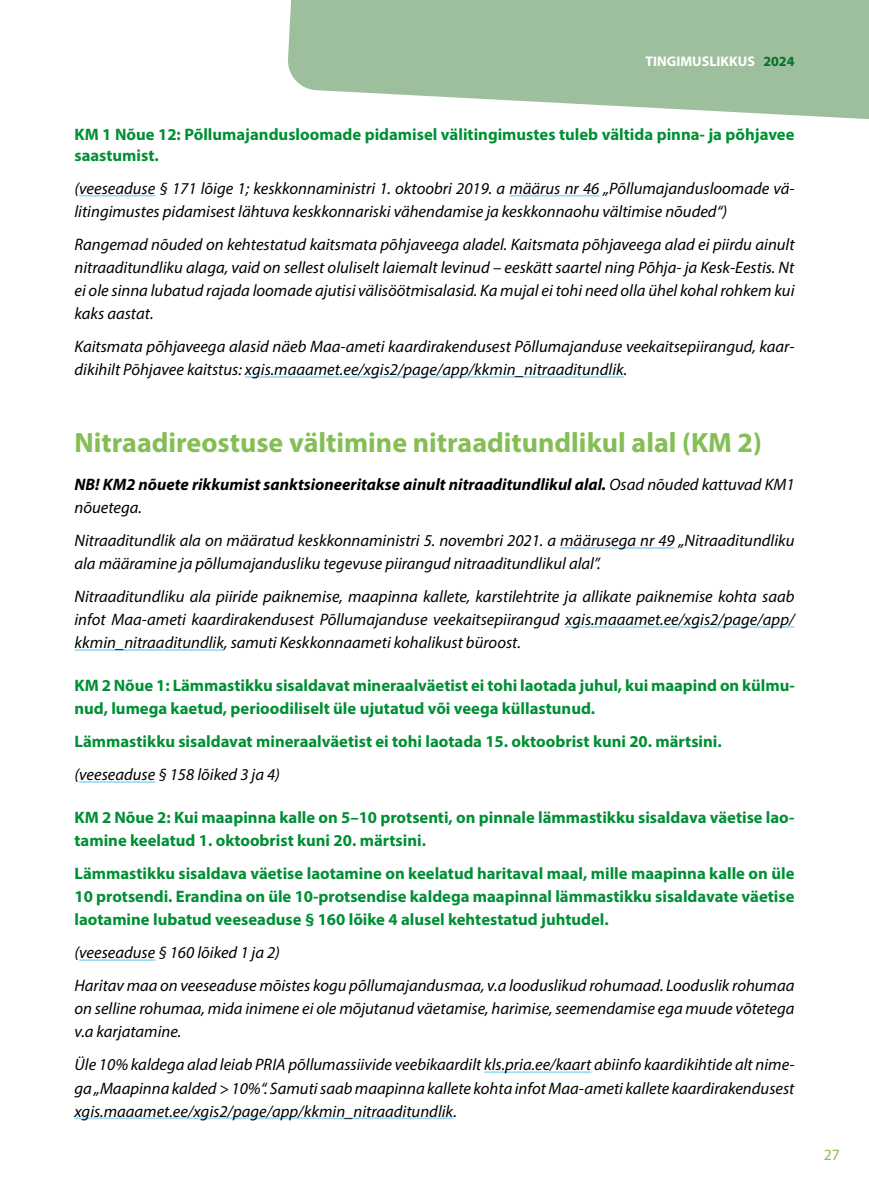
<style>
.page{position:relative;width:869px;height:1191px;background:#fff}
.page>*{position:absolute;margin:0;border:0;box-sizing:border-box;transform-origin:0 0}
.t1{font:700 28px "Myriad Pro";color:#84be54}
.t2{font:italic 16.62px/23.1px "Myriad Pro";color:#000}
.t3{font:700 16.62px/23.1px "Myriad Pro";color:#008f34}
.t4{font:italic 700 16.62px/23.1px "Myriad Pro";color:#000}
.t5{font:15.75px "Myriad Pro";color:#84be54}
.t6{font:700 14px "Myriad Pro";color:#fff}
.s1{color:#00722b}
.s2{font-weight:400}
</style>
<div class="page">
<svg style="left:288px;top:0;width:580px;height:119px;background:#aac7a9"></svg>
<hr style="left:79px;top:195px;width:76px;height:2px;background:#a1daf8">
<hr style="left:509px;top:195px;width:90px;height:2px;background:#a1daf8">
<hr style="left:245px;top:376px;width:378px;height:2px;background:#a1daf8">
<hr style="left:560px;top:547px;width:114px;height:2px;background:#a1daf8">
<hr style="left:565px;top:626px;width:229px;height:2px;background:#a1daf8">
<hr style="left:74px;top:649px;width:150px;height:2px;background:#a1daf8">
<hr style="left:79px;top:781px;width:76px;height:2px;background:#a1daf8">
<hr style="left:79px;top:959px;width:76px;height:2px;background:#a1daf8">
<hr style="left:484px;top:1071px;width:107px;height:2px;background:#a1daf8">
<hr style="left:74px;top:1117px;width:379px;height:2px;background:#a1daf8">
<p class="t6" style="left:645px;top:52px;width:150px">TINGIMUSLIKKUS <span class="s1">2024</span></p>
<p class="t3" style="left:74px;top:123px;width:721px;line-height:21.2px">KM 1 Nõue 12: Põllumajandusloomade pidamisel välitingimustes tuleb vältida pinna- ja põhjavee saastumist.</p>
<p class="t2" style="left:74px;top:176px;width:721px">(veeseaduse § 171 lõige 1; keskkonnaministri 1. oktoobri 2019. a määrus nr 46 „Põllumajandusloomade vä&shy;litingimustes pidamisest lähtuva keskkonnariski vähendamise ja keskkonnaohu vältimise nõuded“)</p>
<p class="t2" style="left:74px;top:233px;width:721px;text-align:justify">Rangemad nõuded on kehtestatud kaitsmata põhjaveega aladel. Kaitsmata põhjaveega alad ei piirdu ainult nitraaditundliku alaga, vaid on sellest oluliselt laiemalt levinud – eeskätt saartel ning Põhja- ja Kesk-Eestis. Nt ei ole sinna lubatud rajada loomade ajutisi välisöötmisalasid. Ka mujal ei tohi need olla ühel kohal rohkem kui kaks aastat.</p>
<p class="t2" style="left:74px;top:335px;width:721px">Kaitsmata põhjaveega alasid näeb Maa-ameti kaardirakendusest Põllumajanduse veekaitsepiirangud, kaar&shy;dikihilt Põhjavee kaitstus: xgis.maaamet.ee/xgis2/page/app/kkmin_nitraaditundlik.</p>
<h1 class="t1" style="left:74px;top:424px;width:688px">Nitraadireostuse vältimine nitraaditundlikul alal (KM 2)</h1>
<p class="t4" style="left:74px;top:472px;width:721px">NB! KM2 nõuete rikkumist sanktsioneeritakse ainult nitraaditundlikul alal. <span class="s2">Osad nõuded kattuvad KM1 nõuetega.</span></p>
<p class="t2" style="left:74px;top:529px;width:721px">Nitraaditundlik ala on määratud keskkonnaministri 5. novembri 2021. a määrusega nr 49 „Nitraaditundliku ala määramine ja põllumajandusliku tegevuse piirangud nitraaditundlikul alal”.</p>
<p class="t2" style="left:74px;top:585px;width:721px;text-align:justify">Nitraaditundliku ala piiride paiknemise, maapinna kallete, karstilehtrite ja allikate paiknemise kohta saab infot Maa-ameti kaardirakendusest Põllumajanduse veekaitsepiirangud xgis.maaamet.ee/xgis2/page/app/ kkmin_nitraaditundlik, samuti Keskkonnaameti kohalikust büroost.</p>
<p class="t3" style="left:74px;top:673px;width:721px">KM 2 Nõue 1: Lämmastikku sisaldavat mineraalväetist ei tohi laotada juhul, kui maapind on külmu&shy;nud, lumega kaetud, perioodiliselt üle ujutatud või veega küllastunud.</p>
<p class="t3" style="left:74px;top:729px;width:648px">Lämmastikku sisaldavat mineraalväetist ei tohi laotada 15. oktoobrist kuni 20. märtsini.</p>
<p class="t2" style="left:74px;top:763px;width:207px">(veeseaduse § 158 lõiked 3 ja 4)</p>
<p class="t3" style="left:74px;top:805px;width:721px">KM 2 Nõue 2: Kui maapinna kalle on 5–10 protsenti, on pinnale lämmastikku sisaldava väetise lao&shy;tamine keelatud 1. oktoobrist kuni 20. märtsini.</p>
<p class="t3" style="left:74px;top:861px;width:721px;text-align:justify">Lämmastikku sisaldava väetise laotamine on keelatud haritaval maal, mille maapinna kalle on üle 10 protsendi. Erandina on üle 10-protsendise kaldega maapinnal lämmastikku sisaldavate väetise laotamine lubatud veeseaduse § 160 lõike 4 alusel kehtestatud juhtudel.</p>
<p class="t2" style="left:74px;top:936px;width:721px;line-height:32.9px">(veeseaduse § 160 lõiked 1 ja 2)<br>Haritav maa on veeseaduse mõistes kogu põllumajandusmaa, v.a looduslikud rohumaad. Looduslik rohumaa</p>
<p class="t2" style="left:74px;top:997px;width:721px">on selline rohumaa, mida inimene ei ole mõjutanud väetamise, harimise, seemendamise ega muude võtetega v.a karjatamine.</p>
<p class="t2" style="left:74px;top:1053px;width:721px;text-align:justify">Üle 10% kaldega alad leiab PRIA põllumassiivide veebikaardilt kls.pria.ee/kaart abiinfo kaardikihtide alt nime&shy;ga „Maapinna kalded &gt; 10%“. Samuti saab maapinna kallete kohta infot Maa-ameti kallete kaardirakendusest xgis.maaamet.ee/xgis2/page/app/kkmin_nitraaditundlik.</p>
<p class="t5" style="left:823px;top:1144px;width:18px">27</p>
</div>
